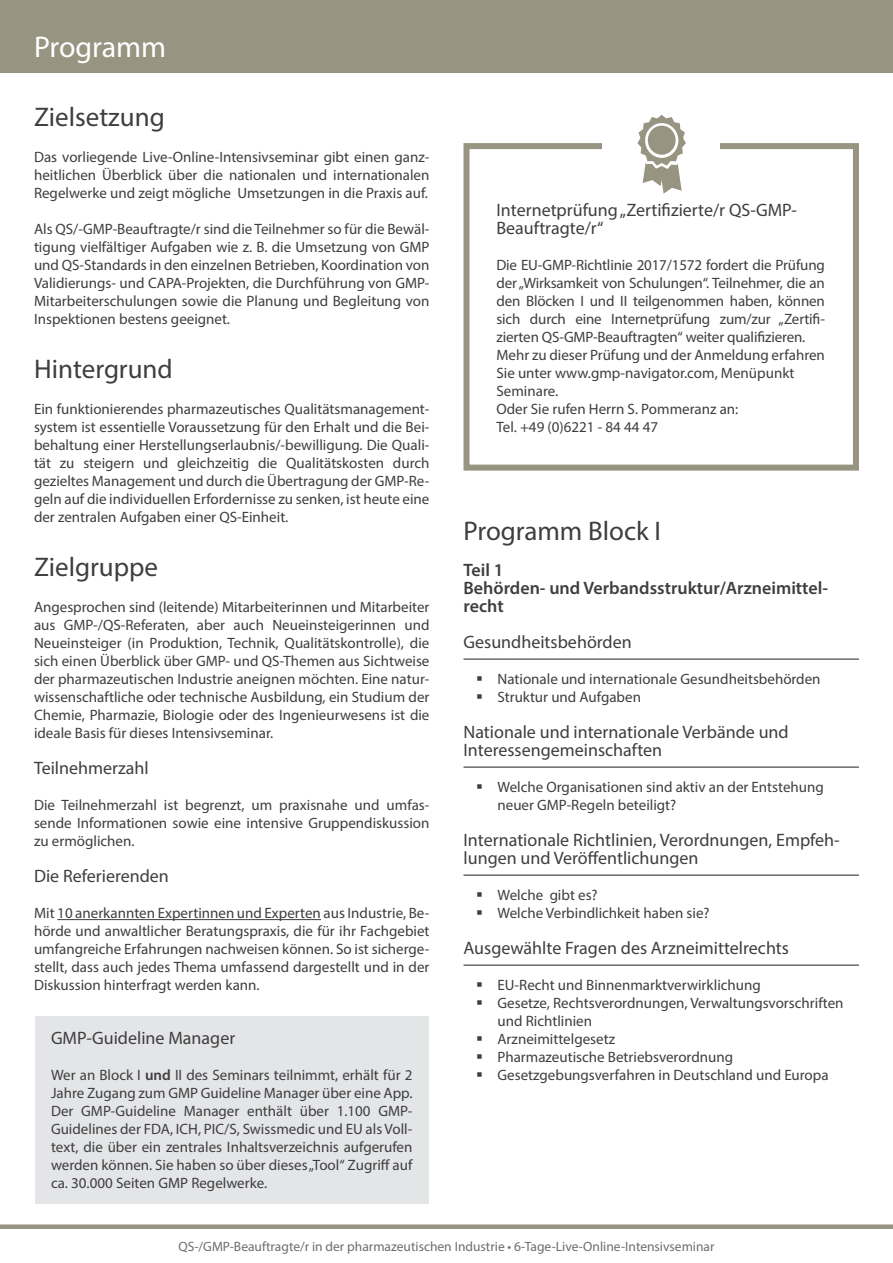
<style>
.page{position:relative;width:893px;height:1263px;background:#fff}
.page>*{position:absolute;margin:0;border:0;box-sizing:border-box;transform-origin:0 0}
.t1{font:30px "Myriad Pro";letter-spacing:-.005em;color:#fff}
.t2{font:27px "Myriad Pro";color:#3e3e3f}
.t3{font:18px/18px "Myriad Pro";color:#3e3e3f}
.t4{font:600 18px/18px "Myriad Pro";color:#3e3e3f}
.t5{font:15px/18px "Myriad Pro";color:#3e3e3f;text-align:justify}
.t6{font:13.5px "Myriad Pro";color:#6c6d70}
.s1{font-weight:600}
</style>
<div class="page">
<div style="left:0;top:0;width:893px;height:72px;background:#979481"></div>
<div style="left:0;top:1224px;width:893px;height:5px;background:#979481"></div>
<div style="left:35px;top:1016px;width:394px;height:187px;background:#e4e5e7"></div>
<hr style="left:57px;top:919px;width:264px;height:1px;background:#3e3e3f">
<hr style="left:463px;top:659px;width:396px;height:1px;background:#231f20">
<hr style="left:463px;top:767px;width:396px;height:1px;background:#231f20">
<hr style="left:463px;top:875px;width:396px;height:1px;background:#231f20">
<hr style="left:463px;top:965px;width:396px;height:1px;background:#231f20">
<div style="left:463px;top:143px;width:396px;height:328px;border:6px solid #979481"></div>
<div style="left:603px;top:135px;width:117px;height:31px;background:#fff"></div>
<svg style="left:637px;top:115px;width:49px;height:79px"></svg>
<h1 class="t1" style="left:34px;top:28px;width:134px">Programm</h1>
<h2 class="t2" style="left:34px;top:100px;width:132px">Zielsetzung</h2>
<p class="t5" style="left:34px;top:148px;width:397px">Das vorliegende Live-Online-Intensivseminar gibt einen ganz&shy;heitlichen Überblick über die nationalen und internationalen Regelwerke und zeigt mögliche Umsetzungen in die Praxis auf.</p>
<p class="t5" style="left:34px;top:220px;width:397px">Als QS/-GMP-Beauftragte/r sind die Teilnehmer so für die Bewäl&shy;tigung vielfältiger Aufgaben wie z. B. die Umsetzung von GMP und QS-Standards in den einzelnen Betrieben, Koordination von Validierungs- und CAPA-Projekten, die Durchführung von GMP-Mitarbeiterschulungen sowie die Planung und Begleitung von Inspektionen bestens geeignet.</p>
<h2 class="t2" style="left:34px;top:352px;width:140px">Hintergrund</h2>
<p class="t5" style="left:34px;top:400px;width:397px">Ein funktionierendes pharmazeutisches Qualitätsmanagement&shy;system ist essentielle Voraussetzung für den Erhalt und die Bei&shy;behaltung einer Herstellungserlaubnis/-bewilligung. Die Quali&shy;tät zu steigern und gleichzeitig die Qualitätskosten durch gezieltes Management und durch die Übertragung der GMP-Re&shy;geln auf die individuellen Erfordernisse zu senken, ist heute eine der zentralen Aufgaben einer QS-Einheit.</p>
<h2 class="t2" style="left:34px;top:550px;width:126px">Zielgruppe</h2>
<p class="t5" style="left:34px;top:598px;width:397px">Angesprochen sind (leitende) Mitarbeiterinnen und Mitarbeiter aus GMP-/QS-Referaten, aber auch Neueinsteigerinnen und Neueinsteiger (in Produktion, Technik, Qualitätskontrolle), die sich einen Überblick über GMP- und QS-Themen aus Sichtweise der pharmazeutischen Industrie aneignen möchten. Eine natur&shy;wissenschaftliche oder technische Ausbildung, ein Studium der Chemie, Pharmazie, Biologie oder des Ingenieurwesens ist die ideale Basis für dieses Intensivseminar.</p>
<p class="t3" style="left:34px;top:759px;width:116px">Teilnehmerzahl</p>
<p class="t5" style="left:34px;top:796px;width:397px">Die Teilnehmerzahl ist begrenzt, um praxisnahe und umfas&shy;sende Informationen sowie eine intensive Gruppendiskussion zu ermöglichen.</p>
<p class="t3" style="left:34px;top:867px;width:136px">Die Referierenden</p>
<p class="t5" style="left:34px;top:904px;width:397px">Mit 10 anerkannten Expertinnen und Experten aus Industrie, Be&shy;hörde und anwaltlicher Beratungspraxis, die für ihr Fachgebiet umfangreiche Erfahrungen nachweisen können. So ist sicherge&shy;stellt, dass auch jedes Thema umfassend dargestellt und in der Diskussion hinterfragt werden kann.</p>
<p class="t3" style="left:51px;top:1029px;width:186px">GMP-Guideline Manager</p>
<p class="t5" style="left:51px;top:1066px;width:363px">Wer an Block I <span class="s1">und</span> II des Seminars teilnimmt, erhält für 2<br>Jahre Zugang zum GMP Guideline Manager über eine App.<br>Der GMP-Guideline Manager enthält über 1.100 GMP-Guidelines der FDA, ICH, PIC/S, Swissmedic und EU als Voll&shy;text, die über ein zentrales Inhaltsverzeichnis aufgerufen werden können. Sie haben so über dieses „Tool“ Zugriff auf ca. 30.000 Seiten GMP Regelwerke.</p>
<p class="t3" style="left:496px;top:201px;width:302px">Internetprüfung „Zertifizierte/r QS-GMP-<br>Beauftragte/r“</p>
<p class="t5" style="left:496px;top:256px;width:330px;text-align:left">Die EU-GMP-Richtlinie 2017/1572 fordert die Prüfung der „Wirksamkeit von Schulungen“. Teilnehmer, die an den Blöcken I und II teilgenommen haben, können sich durch eine Internetprüfung zum/zur „Zertifi&shy;zierten QS-GMP-Beauftragten“ weiter qualifizieren.<br>Mehr zu dieser Prüfung und der Anmeldung erfahren Sie unter www.gmp-navigator.com, Menüpunkt Seminare.<br>Oder Sie rufen Herrn S. Pommeranz an:<br>Tel. +49 (0)6221 - 84 44 47</p>
<h2 class="t2" style="left:463px;top:514px;width:199px">Programm Block I</h2>
<p class="t4" style="left:463px;top:561px;width:366px">Teil 1<br>Behörden- und Verbandsstruktur/Arzneimittel&shy;recht</p>
<p class="t3" style="left:463px;top:633px;width:170px">Gesundheitsbehörden</p>
<p class="t5" style="left:497px;top:670px;width:325px">Nationale und internationale Gesundheitsbehörden<br>Struktur und Aufgaben</p>
<p class="t3" style="left:463px;top:723px;width:327px">Nationale und internationale Verbände und<br>Interessengemeinschaften</p>
<p class="t5" style="left:497px;top:778px;width:328px">Welche Organisationen sind aktiv an der Entstehung neuer GMP-Regeln beteiligt?</p>
<p class="t3" style="left:463px;top:831px;width:378px">Internationale Richtlinien, Verordnungen, Empfeh&shy;lungen und Veröffentlichungen</p>
<p class="t5" style="left:497px;top:886px;width:214px">Welche gibt es?<br>Welche Verbindlichkeit haben sie?</p>
<p class="t3" style="left:463px;top:939px;width:327px">Ausgewählte Fragen des Arzneimittelrechts</p>
<p class="t5" style="left:497px;top:976px;width:348px;text-align:left">EU-Recht und Binnenmarktverwirklichung<br>Gesetze, Rechtsverordnungen, Verwaltungsvorschriften und Richtlinien<br>Arzneimittelgesetz<br>Pharmazeutische Betriebsverordnung Gesetzgebungsverfahren in Deutschland und Europa</p>
<p class="t6" style="left:178px;top:1238px;width:537px">QS-/GMP-Beauftragte/r in der pharmazeutischen Industrie • 6-Tage-Live-Online-Intensivseminar</p>
</div>
